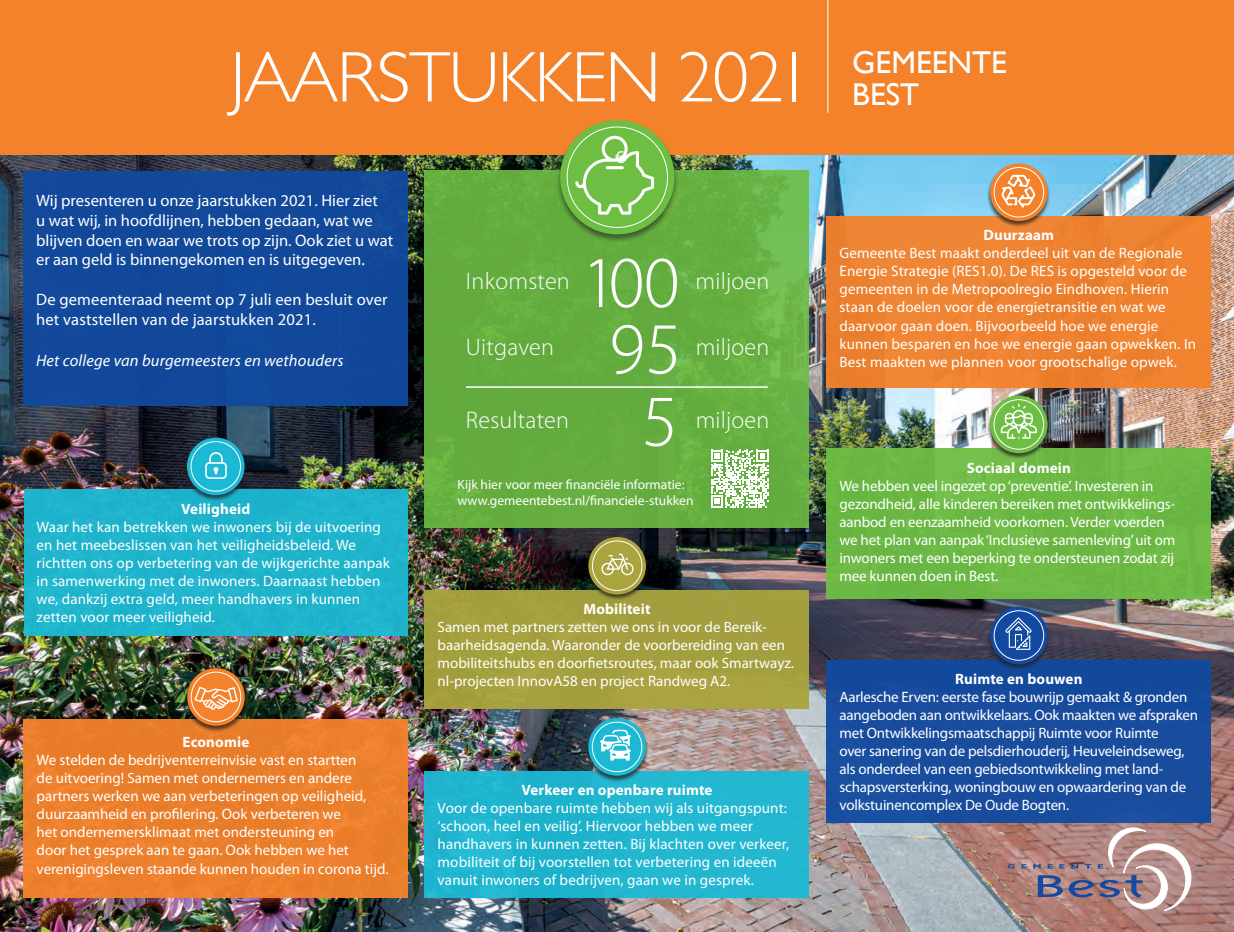
<style>
.page{position:relative;width:1234px;height:932px;background:#fff}
.page>*{position:absolute;margin:0;border:0;box-sizing:border-box;transform-origin:0 0}
.t1{font:300 73.5px "Myriad Pro";color:#fff}
.t2{font:300 72px "Gill Sans";letter-spacing:-.02em;color:#fff}
.t3{font:31.5px/31.5px "Gill Sans";color:#fff}
.t4{font:300 24px "Myriad Pro";letter-spacing:.01em;color:#fff}
.t5{font:18px "Myriad Pro";color:#fff}
.t6{font:16.5px/19.8px "Myriad Pro";color:#fff}
.t7{font:italic 16.5px "Myriad Pro";letter-spacing:.01em;color:#fff}
.t8{font:15px/18px "Myriad Pro";color:#fff}
.t9{font:700 15px "Myriad Pro";letter-spacing:.01em;color:#fff}
.t10{font:13.5px/16.2px "Myriad Pro";color:#fff}
</style>
<div class="page">
<img style="left:0;top:154px;width:1233px;height:777px">
<div style="left:0;top:0;width:1233px;height:154px;background:#f4822b"></div>
<div style="left:24px;top:171px;width:384px;height:234px;background:#114aa0"></div>
<div style="left:24px;top:489px;width:383px;height:147px;background:#1fb4cc"></div>
<div style="left:184px;top:437px;width:64px;height:64px;background:#231f20;opacity:.75"></div>
<svg style="left:187px;top:437px;width:57px;height:58px;background:#29bad3"></svg>
<div style="left:191px;top:441px;width:50px;height:50px;border:1px solid #fff;border-radius:50%"></div>
<svg style="left:205px;top:452px;width:22px;height:26px"></svg>
<div style="left:425px;top:770px;width:384px;height:127px;background:#23b7d0"></div>
<div style="left:585px;top:717px;width:64px;height:64px;background:#231f20;opacity:.75"></div>
<svg style="left:588px;top:718px;width:57px;height:57px;background:#2ebcd4"></svg>
<div style="left:592px;top:721px;width:50px;height:50px;border:1px solid #fff;border-radius:50%"></div>
<svg style="left:600px;top:729px;width:30px;height:31px"></svg>
<div style="left:425px;top:589px;width:384px;height:119px;background:#aaa43e"></div>
<div style="left:585px;top:536px;width:64px;height:64px;background:#231f20;opacity:.75"></div>
<svg style="left:588px;top:536px;width:57px;height:58px;background:#aaa549"></svg>
<div style="left:592px;top:540px;width:50px;height:50px;border:1px solid #fff;border-radius:50%"></div>
<svg style="left:600px;top:553px;width:33px;height:22px"></svg>
<div style="left:826px;top:448px;width:384px;height:150px;background:#6ebe44"></div>
<div style="left:986px;top:395px;width:64px;height:64px;background:#231f20;opacity:.75"></div>
<svg style="left:989px;top:395px;width:58px;height:58px"></svg>
<div style="left:993px;top:399px;width:50px;height:50px;border:1px solid #fff;border-radius:50%"></div>
<svg style="left:1000px;top:403px;width:36px;height:35px"></svg>
<div style="left:826px;top:659px;width:384px;height:163px;background:#184c9d"></div>
<div style="left:986px;top:606px;width:64px;height:64px;background:#231f20;opacity:.75"></div>
<svg style="left:989px;top:606px;width:58px;height:58px;background:#2657a3"></svg>
<div style="left:993px;top:610px;width:50px;height:50px;border:1px solid #fff;border-radius:50%"></div>
<svg style="left:1005px;top:617px;width:26px;height:32px"></svg>
<div style="left:24px;top:718px;width:384px;height:179px;background:#ea7e2b"></div>
<div style="left:184px;top:667px;width:64px;height:65px;background:#231f20;opacity:.75"></div>
<svg style="left:187px;top:668px;width:58px;height:57px"></svg>
<div style="left:191px;top:671px;width:50px;height:50px;border:1px solid #fff;border-radius:50%"></div>
<svg style="left:194px;top:686px;width:44px;height:24px"></svg>
<div style="left:826px;top:216px;width:384px;height:171px;background:#f4822b"></div>
<div style="left:986px;top:163px;width:64px;height:64px;background:#231f20;opacity:.75"></div>
<svg style="left:989px;top:163px;width:58px;height:58px"></svg>
<div style="left:993px;top:167px;width:50px;height:50px;border:1px solid #fff;border-radius:50%"></div>
<svg style="left:1001px;top:175px;width:34px;height:32px"></svg>
<svg style="left:425px;top:170px;width:384px;height:357px;background:#65ae40"></svg>
<hr style="left:466px;top:386px;width:301px;height:2px;background:#fff">
<div style="left:555px;top:120px;width:124px;height:123px;background:#231f20;opacity:.57"></div>
<div style="left:560px;top:120px;width:114px;height:114px;background:#6ebe44;border-radius:50%"></div>
<svg style="left:575px;top:134px;width:79px;height:80px"></svg>
<svg style="left:710px;top:449px;width:58px;height:58px"></svg>
<hr style="left:827px;top:0;width:1px;height:113px;background:#fff">
<div style="left:976px;top:789px;width:252px;height:142px;background:#fff;opacity:.54"></div>
<svg style="left:1007px;top:863px;width:7px;height:5px"></svg>
<svg style="left:1021px;top:863px;width:5px;height:5px"></svg>
<svg style="left:1033px;top:827px;width:157px;height:83px;background:#ae8e90"></svg>
<h2 class="t2" style="left:230px;top:21px;width:583px">JAARSTUKKEN 2021</h2>
<p class="t6" style="left:36px;top:191px;width:358px">Wij presenteren u onze jaarstukken 2021. Hier ziet<br>u wat wij, in hoofdlijnen, hebben gedaan, wat we blijven doen en waar we trots op zijn. Ook ziet u wat er aan geld is binnengekomen en is uitgegeven.</p>
<p class="t6" style="left:36px;top:290px;width:353px">De gemeenteraad neemt op 7 juli een besluit over het vaststellen van de jaarstukken 2021.</p>
<p class="t7" style="left:36px;top:352px;width:309px">Het college van burgemeesters en wethouders</p>
<p class="t9" style="left:181px;top:500px;width:71px">Veiligheid</p>
<p class="t8" style="left:37px;top:517px;width:355px">Waar het kan betrekken we inwoners bij de uitvoering en het meebeslissen van het veiligheidsbeleid. We richtten ons op verbetering van de wijkgerichte aanpak in samenwerking met de inwoners. Daarnaast hebben we, dankzij extra geld, meer handhavers in kunnen zetten voor meer veiligheid.</p>
<p class="t9" style="left:183px;top:733px;width:68px">Economie</p>
<p class="t8" style="left:37px;top:751px;width:353px">We stelden de bedrijventerreinvisie vast en startten<br>de uitvoering! Samen met ondernemers en andere partners werken we aan verbeteringen op veiligheid, duurzaamheid en profilering. Ook verbeteren we<br>het ondernemersklimaat met ondersteuning en<br>door het gesprek aan te gaan. Ook hebben we het verenigingsleven staande kunnen houden in corona tijd.</p>
<p class="t5" style="left:615px;top:147px;width:11px">€</p>
<h3 class="t4" style="left:466px;top:268px;width:105px">Inkomsten</h3>
<h1 class="t1" style="left:581px;top:242px;width:100px">100</h1>
<h3 class="t4" style="left:695px;top:268px;width:75px">miljoen</h3>
<h3 class="t4" style="left:466px;top:334px;width:89px">Uitgaven</h3>
<h1 class="t1" style="left:609px;top:308px;width:74px">95</h1>
<h3 class="t4" style="left:695px;top:334px;width:75px">miljoen</h3>
<h3 class="t4" style="left:466px;top:406px;width:104px">Resultaten</h3>
<h1 class="t1" style="left:642px;top:380px;width:37px">5</h1>
<h3 class="t4" style="left:695px;top:406px;width:75px">miljoen</h3>
<p class="t10" style="left:457px;top:476px;width:237px">Kijk hier voor meer financiële informatie: www.gemeentebest.nl/financiele-stukken</p>
<p class="t9" style="left:583px;top:600px;width:68px">Mobiliteit</p>
<p class="t8" style="left:437px;top:618px;width:358px">Samen met partners zetten we ons in voor de Bereik&shy;baarheidsagenda. Waaronder de voorbereiding van een mobiliteitshubs en doorfietsroutes, maar ook Smartwayz. nl-projecten InnovA58 en project Randweg A2.</p>
<p class="t9" style="left:521px;top:781px;width:192px">Verkeer en openbare ruimte</p>
<p class="t8" style="left:437px;top:799px;width:353px">Voor de openbare ruimte hebben wij als uitgangspunt: ‘schoon, heel en veilig’. Hiervoor hebben we meer handhavers in kunnen zetten. Bij klachten over verkeer, mobiliteit of bij voorstellen tot verbetering en ideeën vanuit inwoners of bedrijven, gaan we in gesprek.</p>
<h3 class="t3" style="left:852px;top:46px;width:156px">GEMEENTE<br>BEST</h3>
<p class="t9" style="left:983px;top:227px;width:72px">Duurzaam</p>
<p class="t8" style="left:839px;top:244px;width:358px">Gemeente Best maakt onderdeel uit van de Regionale Energie Strategie (RES1.0). De RES is opgesteld voor de gemeenten in de Metropoolregio Eindhoven. Hierin staan de doelen voor de energietransitie en wat we daarvoor gaan doen. Bijvoorbeeld hoe we energie kunnen besparen en hoe we energie gaan opwekken. In Best maakten we plannen voor grootschalige opwek.</p>
<p class="t9" style="left:966px;top:459px;width:105px">Sociaal domein</p>
<p class="t8" style="left:839px;top:476px;width:337px">We hebben veel ingezet op ‘preventie’. Investeren in gezondheid, alle kinderen bereiken met ontwikkelings&shy;aanbod en eenzaamheid voorkomen. Verder voerden we het plan van aanpak ‘Inclusieve samenleving’ uit om inwoners met een beperking te ondersteunen zodat zij mee kunnen doen in Best.</p>
<p class="t9" style="left:955px;top:670px;width:129px">Ruimte en bouwen</p>
<p class="t8" style="left:839px;top:687px;width:360px">Aarlesche Erven: eerste fase bouwrijp gemaakt &amp; gronden aangeboden aan ontwikkelaars. Ook maakten we afspraken met Ontwikkelingsmaatschappij Ruimte voor Ruimte<br>over sanering van de pelsdierhouderij, Heuveleindseweg, als onderdeel van een gebiedsontwikkeling met land&shy;schapsversterking, woningbouw en opwaardering van de volkstuinencomplex De Oude Bogten.</p>
</div>
